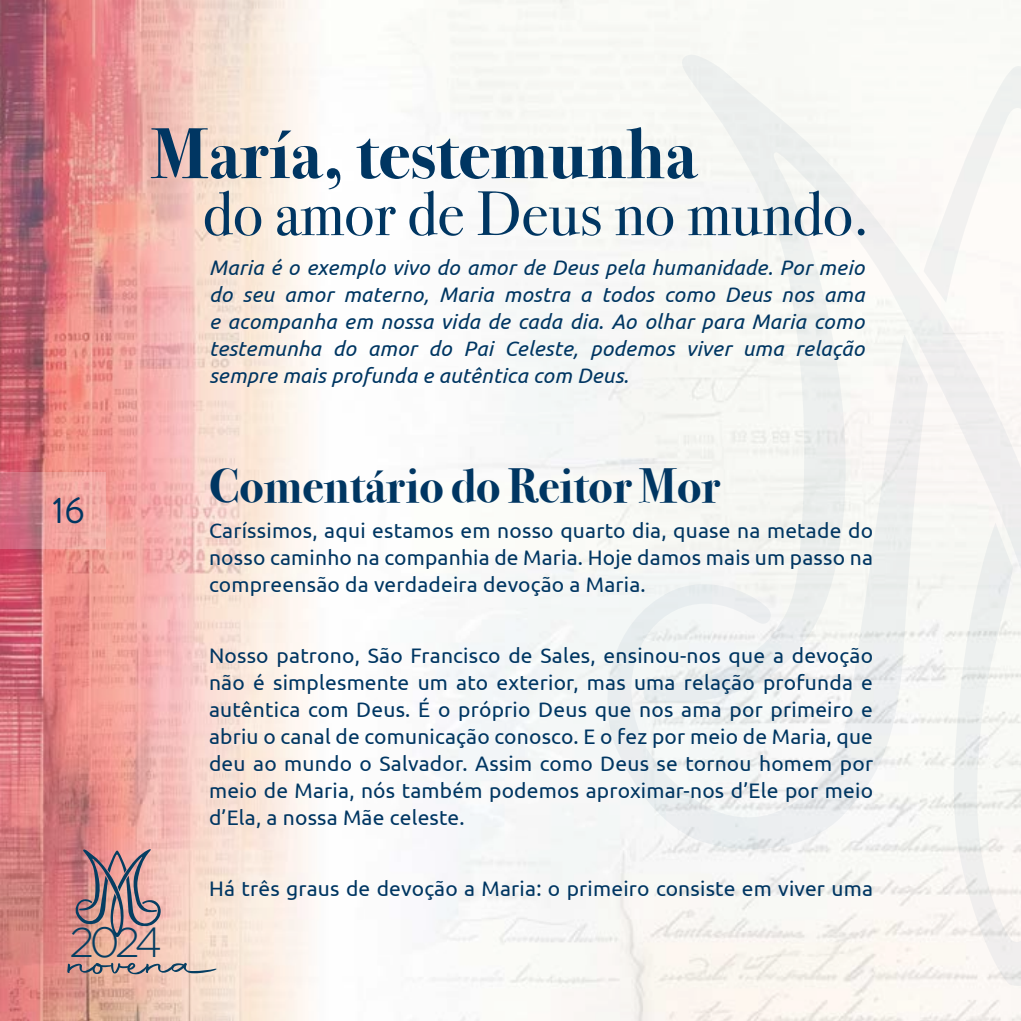
<style>
.page{position:relative;width:1021px;height:1021px;background:#fff}
.page>*{position:absolute;margin:0;border:0;box-sizing:border-box;transform-origin:0 0}
.t1{font:700 72px "Bodoni Svty Two ITCTT";color:#003662}
.t2{font:63px "Bodoni Svty Two ITCTT";color:#003662}
.t3{font:60px "Autography";color:#053e62}
.TITOLO{font:700 48px "Bodoni Svty Two ITCTT";color:#003662}
.t4{font:300 42px "Gotham";color:#053e62}
.t5{font:36px "Brandon Text";color:#003662}
.TITOLO-2{font:21px/27px "Ubuntu";letter-spacing:.01em;color:#003662;text-align:justify}
.t6{font:italic 21px/27px "Ubuntu";letter-spacing:.01em;color:#003662;text-align:justify}
</style>
<div class="page">
<img style="left:0;top:0;width:1020px;height:1020px">
<svg style="left:604px;top:334px;width:38px;height:523px;fill:#f4f7f5"></svg>
<svg style="left:642px;top:53px;width:378px;height:933px;fill:#f6f7f3"></svg>
<svg style="left:923px;top:65px;width:97px;height:239px"></svg>
<svg style="left:0;top:472px;width:106px;height:77px;background:#e18f93"></svg>
<svg style="left:75px;top:849px;width:87px;height:88px;background:#b48c8e"></svg>
<p class="t1" style="left:151px;top:94px;width:546px">María, testemunha</p>
<p class="t2" style="left:203px;top:162px;width:668px">do amor de Deus no mundo.</p>
<h3 class="t5" style="left:52px;top:486px;width:34px">16</h3>
<h3 class="t4" style="left:69px;top:919px;width:94px">2024</h3>
<p class="t6" style="left:209px;top:253px;width:657px">Maria é o exemplo vivo do amor de Deus pela humanidade. Por meio do seu amor materno, Maria mostra a todos como Deus nos ama e acompanha em nossa vida de cada dia. Ao olhar para Maria como testemunha do amor do Pai Celeste, podemos viver uma relação sempre mais profunda e autêntica com Deus.</p>
<p class="TITOLO" style="left:209px;top:446px;width:513px">Comentário do Reitor Mor</p>
<p class="TITOLO-2" style="left:209px;top:516px;width:665px">Caríssimos, aqui estamos em nosso quarto dia, quase na metade do nosso caminho na companhia de Maria. Hoje damos mais um passo na compreensão da verdadeira devoção a Maria.</p>
<p class="TITOLO-2" style="left:209px;top:641px;width:665px">Nosso patrono, São Francisco de Sales, ensinou-nos que a devoção não é simplesmente um ato exterior, mas uma relação profunda e autêntica com Deus. É o próprio Deus que nos ama por primeiro e abriu o canal de comunicação conosco. E o fez por meio de Maria, que deu ao mundo o Salvador. Assim como Deus se tornou homem por meio de Maria, nós também podemos aproximar-nos d’Ele por meio d’Ela, a nossa Mãe celeste.</p>
<p class="TITOLO-2" style="left:209px;top:874px;width:665px">Há três graus de devoção a Maria: o primeiro consiste em viver uma</p>
<h3 class="t3" style="left:69px;top:922px;width:152px">novena</h3>
</div>
